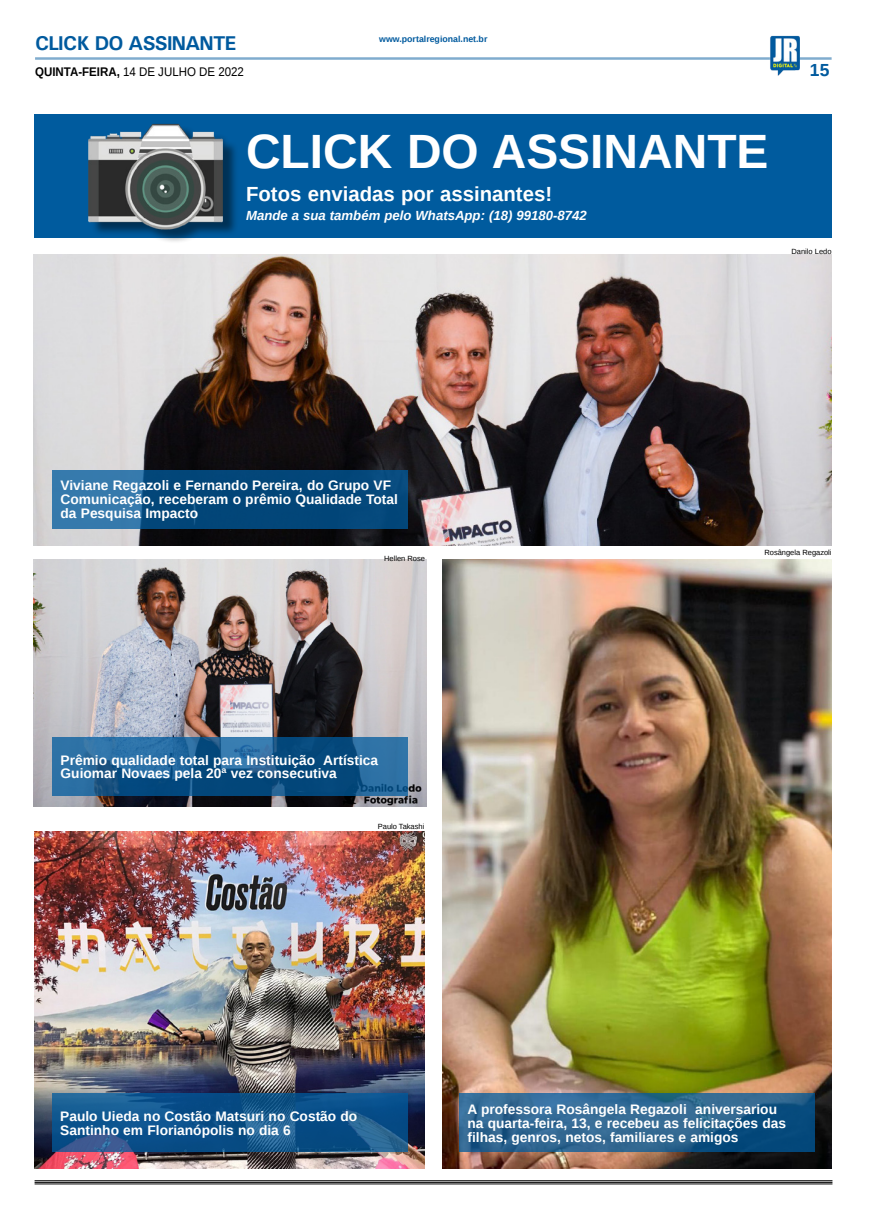
<style>
.page{position:relative;width:869px;height:1223px;background:#fff}
.page>*{position:absolute;margin:0;border:0;box-sizing:border-box;transform-origin:0 0}
.TÍTULO{font:700 48.12px "Liberation Sans";color:#fff}
.TÍTULO-2{font:700 20.5px "Liberation Sans";color:#fff}
.TITULO_PG{font:700 20px "Univers";letter-spacing:-.04em;color:#005a9e}
.TÍTULO-3{font:700 17.5px "Liberation Sans";color:#005a9e}
.LEGENDA{font:700 13.75px/13.8px "Liberation Sans";color:#fff}
.TÍTULO-4{font:italic 700 13.25px "Liberation Sans";color:#fff}
.DATA_PG{font:12.5px "Liberation Sans";color:#000;scale:.92 1}
.DATA_PG-2{font:700 8.75px "Liberation Sans";color:#005a9e}
.CRÉDITO_FOTO{font:7.5px "Liberation Sans";color:#000}
.s1{font-weight:700}
</style>
<div class="page">
<hr style="left:35px;top:57px;width:796px;height:3px;background:#005a9e">
<img style="left:769px;top:36px;width:30px;height:40px">
<div style="left:34px;top:114px;width:797px;height:124px;background:#005b9e"></div>
<div style="left:91px;top:126px;width:147px;height:117px;background:#000;opacity:.46"></div>
<img style="left:88px;top:123px;width:140px;height:107px">
<hr style="left:35px;top:1180px;width:797px;height:1px;background:#000">
<hr style="left:35px;top:1181px;width:797px;height:1px;background:#000">
<hr style="left:35px;top:1183px;width:797px;height:1px;background:#000">
<img style="left:34px;top:254px;width:797px;height:291px">
<img style="left:34px;top:559px;width:392px;height:247px">
<img style="left:35px;top:831px;width:389px;height:337px">
<img style="left:442px;top:559px;width:389px;height:609px">
<svg style="left:52px;top:737px;width:355px;height:58px"></svg>
<svg style="left:52px;top:1093px;width:355px;height:58px"></svg>
<svg style="left:459px;top:1093px;width:355px;height:58px;fill:#326992"></svg>
<svg style="left:52px;top:470px;width:355px;height:58px;fill:#034679"></svg>
<p class="TITULO_PG" style="left:35px;top:31px;width:203px">CLICK DO ASSINANTE</p>
<p class="DATA_PG" style="left:35px;top:65px;width:228px"><span class="s1">QUINTA-FEIRA,</span> 14 DE JULHO DE 2022</p>
<p class="DATA_PG-2" style="left:379px;top:33px;width:110px">www.portalregional.net.br</p>
<p class="TÍTULO" style="left:246px;top:118px;width:524px">CLICK DO ASSINANTE</p>
<p class="TÍTULO-2" style="left:246px;top:179px;width:307px">Fotos enviadas por assinantes!</p>
<p class="TÍTULO-4" style="left:246px;top:206px;width:342px">Mande a sua também pelo WhatsApp: (18) 99180-8742</p>
<p class="TÍTULO-3" style="left:809px;top:58px;width:21px">15</p>
<p class="CRÉDITO_FOTO" style="left:791px;top:247px;width:42px">Danilo Ledo</p>
<p class="LEGENDA" style="left:60px;top:478px;width:339px">Viviane Regazoli e Fernando Pereira, do Grupo VF<br>Comunicação, receberam o prêmio Qualidade Total da Pesquisa Impacto</p>
<p class="CRÉDITO_FOTO" style="left:384px;top:554px;width:42px">Hellen Rose</p>
<p class="LEGENDA" style="left:60px;top:752px;width:319px">Prêmio qualidade total para Instituição Artística<br>Guiomar Novaes pela 20ª vez consecutiva</p>
<p class="CRÉDITO_FOTO" style="left:377px;top:822px;width:48px">Paulo Takashi</p>
<p class="CRÉDITO_FOTO" style="left:764px;top:548px;width:69px">Rosângela Regazoli</p>
<p class="LEGENDA" style="left:60px;top:1109px;width:298px">Paulo Uieda no Costão Matsuri no Costão do<br>Santinho em Florianópolis no dia 6</p>
<p class="LEGENDA" style="left:467px;top:1102px;width:320px">A professora Rosângela Regazoli aniversariou na quarta-feira, 13, e recebeu as felicitações das filhas, genros, netos, familiares e amigos</p>
</div>
